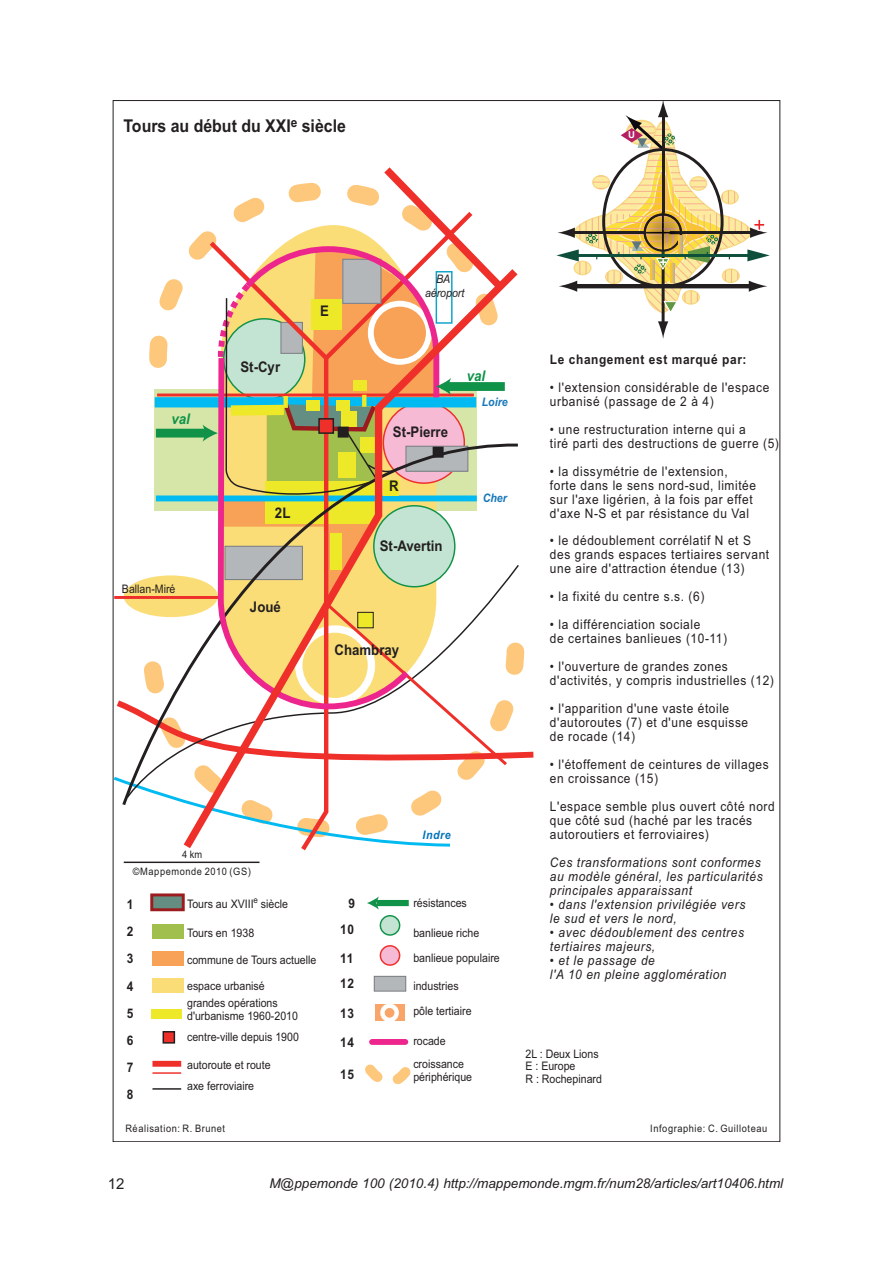
<style>
.page{position:relative;width:893px;height:1263px;background:#fff}
.page>*{position:absolute;margin:0;border:0;box-sizing:border-box;transform-origin:0 0}
.t1{font:700 17.7px "Arial";color:#231f20;scale:.9 1}
.t2{font:15px "Arial";color:#231f20}
.t3{font:700 14.7px "Arial";color:#231f20;scale:.9 1}
.t4{font:italic 700 14.7px "Arial";color:#109249;scale:.9 1}
.t5{font:italic 13.5px "Arial";color:#231f20}
.t6{font:13.2px/14px "Arial";letter-spacing:.05em;color:#231f20;scale:.9 1}
.t7{font:italic 13.2px/14px "Arial";letter-spacing:.05em;color:#231f20;scale:.9 1}
.t8{font:700 13.2px/27px "Arial";letter-spacing:.05em;color:#231f20;scale:.9 1}
.t9{font:11.7px/12.5px "Arial";color:#231f20;scale:.9 1}
.t10{font:italic 11.7px "Arial";color:#231f20;scale:.9 1}
.t11{font:italic 700 11.7px "Arial";color:#1677b8;scale:.9 1}
.t12{font:italic 700 11.7px "Arial";letter-spacing:.05em;color:#0072bc;scale:.9 1}
.t13{font:10.35px "Arial";letter-spacing:.06em;color:#231f20;scale:.9 1}
.t14{font:700 9.6px "Arial";color:#fff}
</style>
<div class="page">
<hr style="left:124px;top:861px;width:135px;height:2px;background:#231f20">
<div style="left:163px;top:1032px;width:11px;height:11px;background:#ee2f2a"></div>
<div style="left:163px;top:1031px;width:12px;height:12px;border:1px solid #231f20"></div>
<div style="left:377px;top:900px;width:32px;height:6px;background:#109249"></div>
<svg style="left:371px;top:896px;width:8px;height:14px"></svg>
<div style="left:152px;top:895px;width:31px;height:15px;background:#658e82"></div>
<div style="left:150px;top:893px;width:35px;height:18px;border:3px solid #9b1b1e"></div>
<div style="left:152px;top:924px;width:31px;height:15px;background:#a0bf4d"></div>
<div style="left:374px;top:976px;width:32px;height:15px;background:#b4b7ba"></div>
<div style="left:374px;top:976px;width:32px;height:15px;border:1px solid #7b7c82"></div>
<div style="left:152px;top:951px;width:31px;height:15px;background:#f8a257"></div>
<div style="left:152px;top:978px;width:31px;height:15px;background:#fbdd77"></div>
<div style="left:152px;top:1009px;width:30px;height:9px;background:#ede929"></div>
<div style="left:380px;top:916px;width:20px;height:19px;background:#c3e4d2;border-radius:50%"></div>
<div style="left:380px;top:915px;width:20px;height:21px;border:1px solid #109249;border-radius:50%"></div>
<div style="left:380px;top:946px;width:20px;height:19px;background:#f6bad5;border-radius:50%"></div>
<div style="left:380px;top:945px;width:20px;height:21px;border:1px solid #ee2f2a;border-radius:50%"></div>
<div style="left:375px;top:1004px;width:29px;height:17px;background:#f9a569"></div>
<div style="left:380px;top:1003px;width:19px;height:19px;border:4px solid #fff;border-radius:50%"></div>
<svg style="left:371px;top:1064px;width:40px;height:21px"></svg>
<div style="left:372px;top:1039px;width:33px;height:6px;background:#ed268d"></div>
<div style="left:152px;top:1061px;width:29px;height:6px;background:#ee2f2a"></div>
<hr style="left:152px;top:1072px;width:29px;height:2px;background:#ee2f2a">
<hr style="left:152px;top:1088px;width:29px;height:2px;background:#231f20">
<svg style="left:115px;top:167px;width:419px;height:638px"></svg>
<svg style="left:177px;top:261px;width:348px;height:590px"></svg>
<svg style="left:556px;top:102px;width:214px;height:237px"></svg>
<h1 class="t1" style="left:123px;top:114px;width:249px">Tours au début du XXI<sup>e</sup> siècle</h1>
<p class="t14" style="left:628px;top:129px;width:8px">U</p>
<p class="t10" style="left:436px;top:271px;width:17px">BA</p>
<p class="t4" style="left:171px;top:409px;width:22px">val</p>
<p class="t9" style="left:122px;top:583px;width:61px">Ballan-Miré</p>
<p class="t3" style="left:240px;top:357px;width:46px">St-Cyr</p>
<p class="t3" style="left:275px;top:503px;width:19px">2L</p>
<p class="t3" style="left:250px;top:597px;width:36px">Joué</p>
<p class="t3" style="left:320px;top:302px;width:11px">E</p>
<p class="t10" style="left:425px;top:285px;width:45px">aéroport</p>
<p class="t4" style="left:467px;top:366px;width:22px">val</p>
<p class="t3" style="left:393px;top:422px;width:63px">St-Pierre</p>
<p class="t3" style="left:389px;top:477px;width:12px">R</p>
<p class="t3" style="left:380px;top:536px;width:71px">St-Avertin</p>
<p class="t11" style="left:482px;top:394px;width:30px">Loire</p>
<p class="t11" style="left:483px;top:490px;width:28px">Cher</p>
<p class="t3" style="left:335px;top:640px;width:73px">Chambray</p>
<p class="t13" style="left:182px;top:847px;width:24px">4 km</p>
<p class="t13" style="left:133px;top:865px;width:133px">©Mappemonde 2010 (GS)</p>
<p class="t12" style="left:423px;top:827px;width:33px">Indre</p>
<p class="t8" style="left:127px;top:892px;width:9px;text-align:justify">1<br>2<br>3<br>4<br>5<br>6<br>7<br>8</p>
<p class="t8" style="left:340px;top:890px;width:18px;text-align:right">9<br>10</p>
<p class="t9" style="left:413px;top:897px;width:61px">résistances</p>
<p class="t9" style="left:413px;top:920px;width:98px;line-height:25.8px">banlieue riche banlieue populaire</p>
<p class="t9" style="left:187px;top:897px;width:114px">Tours au XVIII<sup>e</sup> siècle</p>
<p class="t9" style="left:187px;top:927px;width:76px">Tours en 1938</p>
<p class="t9" style="left:187px;top:954px;width:145px">commune de Tours actuelle</p>
<p class="t9" style="left:187px;top:980px;width:88px">espace urbanisé</p>
<p class="t9" style="left:413px;top:979px;width:52px">industries</p>
<p class="t9" style="left:187px;top:997px;width:125px">grandes opérations d'urbanisme 1960-2010</p>
<p class="t9" style="left:187px;top:1030px;width:126px">centre-ville depuis 1900</p>
<p class="t8" style="left:340px;top:945px;width:17px;line-height:25.8px">11<br>12</p>
<p class="t8" style="left:340px;top:1000px;width:17px;line-height:28.7px">13<br>14</p>
<p class="t8" style="left:340px;top:1061px;width:17px">15</p>
<p class="t9" style="left:413px;top:1005px;width:66px">pôle tertiaire</p>
<p class="t9" style="left:413px;top:1035px;width:37px">rocade</p>
<p class="t9" style="left:413px;top:1058px;width:67px">croissance périphérique</p>
<p class="t9" style="left:187px;top:1054px;width:94px;line-height:21.1px">autoroute et route axe ferroviaire</p>
<p class="t8" style="left:550px;top:346px;width:220px">Le changement est marqué par:</p>
<p class="t6" style="left:550px;top:380px;width:245px">• l'extension considérable de l'espace urbanisé (passage de 2 à 4)</p>
<p class="t6" style="left:550px;top:422px;width:256px">• une restructuration interne qui a<br>tiré parti des destructions de guerre (5)</p>
<p class="t6" style="left:550px;top:464px;width:231px">• la dissymétrie de l'extension, forte dans le sens nord-sud, limitée sur l'axe ligérien, à la fois par effet d'axe N-S et par résistance du Val</p>
<p class="t6" style="left:550px;top:534px;width:245px">• le dédoublement corrélatif N et S des grands espaces tertiaires servant une aire d'attraction étendue (13)</p>
<p class="t6" style="left:550px;top:590px;width:173px">• la fixité du centre s.s. (6)</p>
<p class="t6" style="left:550px;top:618px;width:198px">• la différenciation sociale<br>de certaines banlieues (10-11)</p>
<p class="t6" style="left:550px;top:660px;width:250px">• l'ouverture de grandes zones d'activités, y compris industrielles (12)</p>
<p class="t6" style="left:550px;top:702px;width:222px">• l'apparition d'une vaste étoile d'autoroutes (7) et d'une esquisse de rocade (14)</p>
<p class="t6" style="left:550px;top:757px;width:245px">• l'étoffement de ceintures de villages en croissance (15)</p>
<p class="t6" style="left:550px;top:799px;width:251px">L'espace semble plus ouvert côté nord que côté sud (haché par les tracés autoroutiers et ferroviaires)</p>
<p class="t7" style="left:550px;top:855px;width:238px">Ces transformations sont conformes au modèle général, les particularités principales apparaissant</p>
<p class="t7" style="left:550px;top:897px;width:219px">• dans l'extension privilégiée vers le sud et vers le nord,</p>
<p class="t7" style="left:550px;top:925px;width:217px">• avec dédoublement des centres tertiaires majeurs,</p>
<p class="t7" style="left:550px;top:953px;width:198px">• et le passage de<br>l'A 10 en pleine agglomération</p>
<p class="t9" style="left:525px;top:1047px;width:86px">2L : Deux Lions<br>E : Europe<br>R : Rochepinard</p>
<p class="t13" style="left:125px;top:1121px;width:112px">Réalisation: R. Brunet</p>
<p class="t13" style="left:650px;top:1121px;width:132px">Infographie: C. Guilloteau</p>
<p class="t2" style="left:108px;top:1175px;width:18px">12</p>
<p class="t5" style="left:269px;top:1175px;width:515px">M@ppemonde 100 (2010.4) http://mappemonde.mgm.fr/num28/articles/art10406.html</p>
</div>
